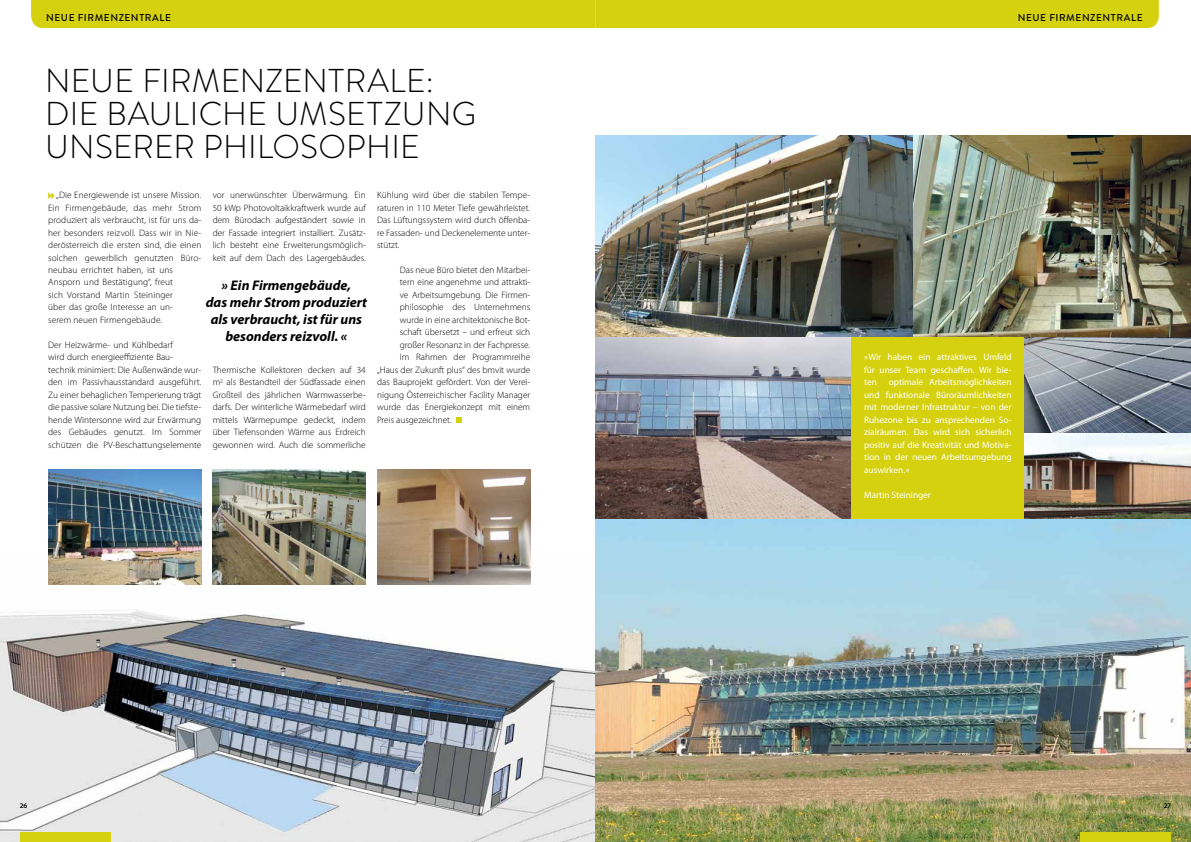
<style>
.page{position:relative;width:1191px;height:842px;background:#fff}
.page>*{position:absolute;margin:0;border:0;box-sizing:border-box;transform-origin:0 0}
.t1{font:300 33px/33px "Brandon Grotesque";letter-spacing:.01em;color:#000}
.t2{font:italic 700 14px/16.8px "Myriad Pro";color:#000;text-align:center}
.t3{font:500 10px "Brandon Grotesque";letter-spacing:.06em;color:#000}
.t4{font:300 9.3px/12.5px "Myriad Pro";color:#000;text-align:justify}
.t5{font:9.3px/12.5px "Myriad Pro";letter-spacing:-.005em;color:#fff;text-align:justify}
.t6{font:600 7px "Myriad Pro";color:#000}
</style>
<div class="page">
<img style="left:0;top:557px;width:595px;height:285px">
<svg style="left:48px;top:192px;width:7px;height:7px"></svg>
<svg style="left:456px;top:417px;width:5px;height:6px"></svg>
<img style="left:48px;top:470px;width:153px;height:115px">
<img style="left:213px;top:470px;width:153px;height:115px">
<img style="left:377px;top:470px;width:153px;height:115px">
<div style="left:31px;top:0;width:1127px;height:28px;background:#d5d10e"></div>
<div style="left:20px;top:832px;width:91px;height:10px;background:#d5d10e"></div>
<img style="left:595px;top:519px;width:596px;height:323px">
<img style="left:595px;top:136px;width:596px;height:202px">
<img style="left:595px;top:337px;width:256px;height:182px">
<div style="left:851px;top:337px;width:173px;height:182px;background:#d5d10e"></div>
<img style="left:1024px;top:432px;width:167px;height:87px">
<img style="left:1024px;top:338px;width:167px;height:94px">
<div style="left:1080px;top:832px;width:91px;height:10px;background:#d5d10e"></div>
<p class="t3" style="left:46px;top:11px;width:126px">NEUE FIRMENZENTRALE</p>
<h1 class="t1" style="left:45px;top:64px;width:433px">NEUE FIRMENZENTRALE:<br>DIE BAULICHE UMSETZUNG<br>UNSERER PHILOSOPHIE</h1>
<p class="t4" style="left:213px;top:189px;width:155px">vor unerwünschter Überwärmung. Ein 50 kWp Photovoltaikkraftwerk wurde auf dem Bürodach aufgeständert sowie in der Fassade integriert installiert. Zusätz&shy;lich besteht eine Erweiterungsmöglich&shy;keit auf dem Dach des Lagergebäudes.</p>
<p class="t4" style="left:48px;top:189px;width:155px;text-align:left;text-indent:8px">„Die Energiewende ist unsere Mission.<br>Ein Firmengebäude, das mehr Strom produziert als verbraucht, ist für uns da&shy;her besonders reizvoll. Dass wir in Nie&shy;derösterreich die ersten sind, die einen solchen gewerblich genutzten Büro&shy;neubau errichtet haben, ist uns Ansporn und Bestätigung“, freut<br>sich Vorstand Martin Steininger<br>über das große Interesse an un-<br>serem neuen Firmengebäude.</p>
<p class="t4" style="left:48px;top:338px;width:155px;text-align:left">Der Heizwärme- und Kühlbedarf<br>wird durch energieeffiziente Bau&shy;technik minimiert: Die Außenwände wur&shy;den im Passivhausstandard ausgeführt.<br>Zu einer behaglichen Temperierung trägt die passive solare Nutzung bei. Die tiefste&shy;hende Wintersonne wird zur Erwärmung des Gebäudes genutzt. Im Sommer schützen die PV-Beschattungselemente</p>
<h2 class="t2" style="left:206px;top:277px;width:163px">» Ein Firmengebäude,<br>das mehr Strom produziert als verbraucht, ist für uns besonders reizvoll. «</h2>
<p class="t4" style="left:213px;top:363px;width:155px">Thermische Kollektoren decken auf 34 m<sup>2</sup> als Bestandteil der Südfassade einen Großteil des jährlichen Warmwasserbe&shy;darfs. Der winterliche Wärmebedarf wird mittels Wärmepumpe gedeckt, indem über Tiefensonden Wärme aus Erdreich gewonnen wird. Auch die sommerliche</p>
<p class="t4" style="left:377px;top:189px;width:155px">Kühlung wird über die stabilen Tempe&shy;raturen in 110 Meter Tiefe gewährleistet.<br>Das Lüftungssystem wird durch öffenba&shy;re Fassaden- und Deckenelemente unter&shy;stützt.</p>
<p class="t4" style="left:400px;top:264px;width:132px">Das neue Büro bietet den Mitarbei-</p>
<p class="t4" style="left:400px;top:276px;width:132px">tern eine angenehme und attrakti-</p>
<p class="t4" style="left:400px;top:288px;width:132px">ve Arbeitsumgebung. Die Firmen-</p>
<p class="t4" style="left:400px;top:301px;width:132px">philosophie des Unternehmens</p>
<p class="t4" style="left:400px;top:313px;width:132px">wurde in eine architektonische Bot-</p>
<p class="t4" style="left:400px;top:326px;width:132px">schaft übersetzt – und erfreut sich</p>
<p class="t4" style="left:400px;top:338px;width:132px">großer Resonanz in der Fachpresse.</p>
<p class="t4" style="left:400px;top:351px;width:132px">Im Rahmen der Programmreihe</p>
<p class="t4" style="left:377px;top:363px;width:155px">„Haus der Zukunft plus“ des bmvit wurde</p>
<p class="t4" style="left:377px;top:376px;width:155px">das Bauprojekt gefördert. Von der Verei-</p>
<p class="t4" style="left:377px;top:388px;width:155px">nigung Österreichischer Facility Manager</p>
<p class="t4" style="left:377px;top:401px;width:155px">wurde das Energiekonzept mit einem</p>
<p class="t4" style="left:377px;top:413px;width:76px">Preis ausgezeichnet.</p>
<p class="t3" style="left:1017px;top:11px;width:126px">NEUE FIRMENZENTRALE</p>
<p class="t5" style="left:864px;top:351px;width:149px">»Wir haben ein attraktives Umfeld für unser Team geschaffen. Wir bie&shy;ten</p>
<p class="t5" style="left:864px;top:376px;width:149px;text-indent:25px">optimale Arbeitsmöglichkeiten und funktionale Büroräumlichkeiten mit moderner Infrastruktur – von der Ruhezone bis zu ansprechenden So&shy;zialräumen. Das wird sich sicherlich positiv auf die Kreativität und Motiva&shy;tion in der neuen Arbeitsumgebung auswirken.«</p>
<p class="t5" style="left:864px;top:488px;width:68px">Martin Steininger</p>
<p class="t6" style="left:20px;top:801px;width:9px">26</p>
<p class="t6" style="left:1163px;top:801px;width:9px">27</p>
</div>
